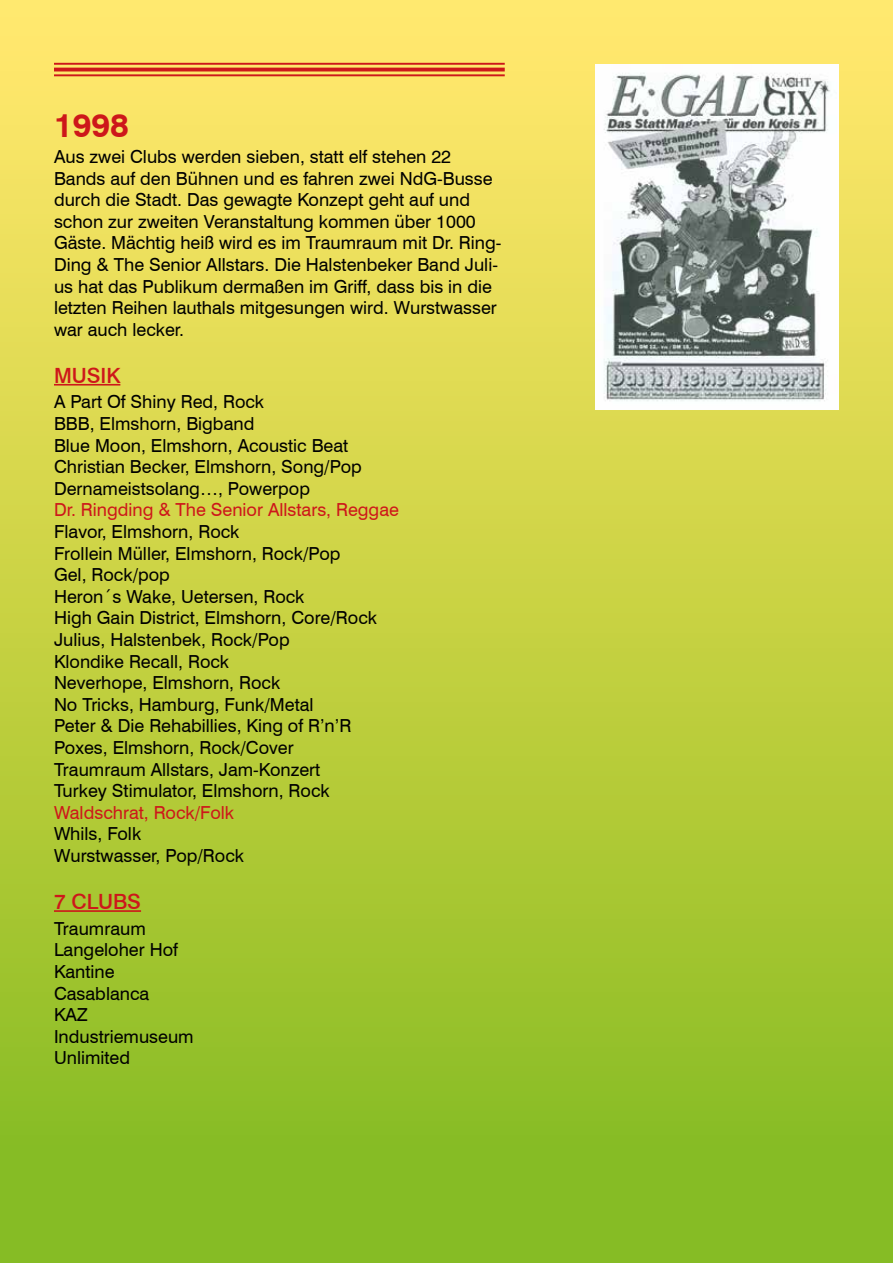
<style>
.page{position:relative;width:893px;height:1263px;background:#fff}
.page>*{position:absolute;margin:0;border:0;box-sizing:border-box;transform-origin:0 0}
.t1{font:700 33px "Swiss 721 BT";color:#cd171a}
.t2{font:500 21px "Swiss 721 BT";color:#cd171a}
.t3{font:18px/21.6px "Swiss 721 BT";color:#000}
.t4{font:18px "Swiss 721 BT";color:#cd171a}
</style>
<div class="page">
<div style="left:0;top:0;width:893px;height:1263px;background:linear-gradient(to bottom,#ffe96d,#80b91c)"></div>
<hr style="left:54px;top:63px;width:451px;height:2px;background:#cd171a">
<hr style="left:54px;top:68px;width:451px;height:3px;background:#cd171a">
<hr style="left:54px;top:74px;width:451px;height:2px;background:#cd171a">
<hr style="left:54px;top:384px;width:66px;height:2px;background:#cd171a">
<hr style="left:54px;top:910px;width:87px;height:2px;background:#cd171a">
<img style="left:595px;top:65px;width:244px;height:345px">
<h1 class="t1" style="left:54px;top:105px;width:76px">1998</h1>
<p class="t3" style="left:54px;top:146px;width:449px">Aus zwei Clubs werden sieben, statt elf stehen 22<br>Bands auf den Bühnen und es fahren zwei NdG-Busse durch die Stadt. Das gewagte Konzept geht auf und schon zur zweiten Veranstaltung kommen über 1000<br>Gäste. Mächtig heiß wird es im Traumraum mit Dr. Ring-Ding &amp; The Senior Allstars. Die Halstenbeker Band Juli&shy;us hat das Publikum dermaßen im Griff, dass bis in die letzten Reihen lauthals mitgesungen wird. Wurstwasser war auch lecker.</p>
<p class="t2" style="left:54px;top:362px;width:68px">MUSIK</p>
<p class="t3" style="left:54px;top:391px;width:309px">A Part Of Shiny Red, Rock<br>BBB, Elmshorn, Bigband<br>Blue Moon, Elmshorn, Acoustic Beat<br>Christian Becker, Elmshorn, Song/Pop<br>Dernameistsolang…, Powerpop</p>
<p class="t4" style="left:54px;top:499px;width:346px">Dr. Ringding &amp; The Senior Allstars, Reggae</p>
<p class="t3" style="left:54px;top:521px;width:325px">Flavor, Elmshorn, Rock<br>Frollein Müller, Elmshorn, Rock/Pop<br>Gel, Rock/pop<br>Heron´s Wake, Uetersen, Rock<br>High Gain District, Elmshorn, Core/Rock<br>Julius, Halstenbek, Rock/Pop<br>Klondike Recall, Rock<br>Neverhope, Elmshorn, Rock<br>No Tricks, Hamburg, Funk/Metal<br>Peter &amp; Die Rehabillies, King of R’n’R<br>Poxes, Elmshorn, Rock/Cover<br>Traumraum Allstars, Jam-Konzert<br>Turkey Stimulator, Elmshorn, Rock</p>
<p class="t4" style="left:54px;top:801px;width:182px">Waldschrat, Rock/Folk</p>
<p class="t3" style="left:54px;top:823px;width:192px">Whils, Folk<br>Wurstwasser, Pop/Rock</p>
<p class="t2" style="left:54px;top:889px;width:89px">7 CLUBS</p>
<p class="t3" style="left:54px;top:917px;width:141px">Traumraum<br>Langeloher Hof<br>Kantine<br>Casablanca<br>KAZ<br>Industriemuseum<br>Unlimited</p>
</div>
